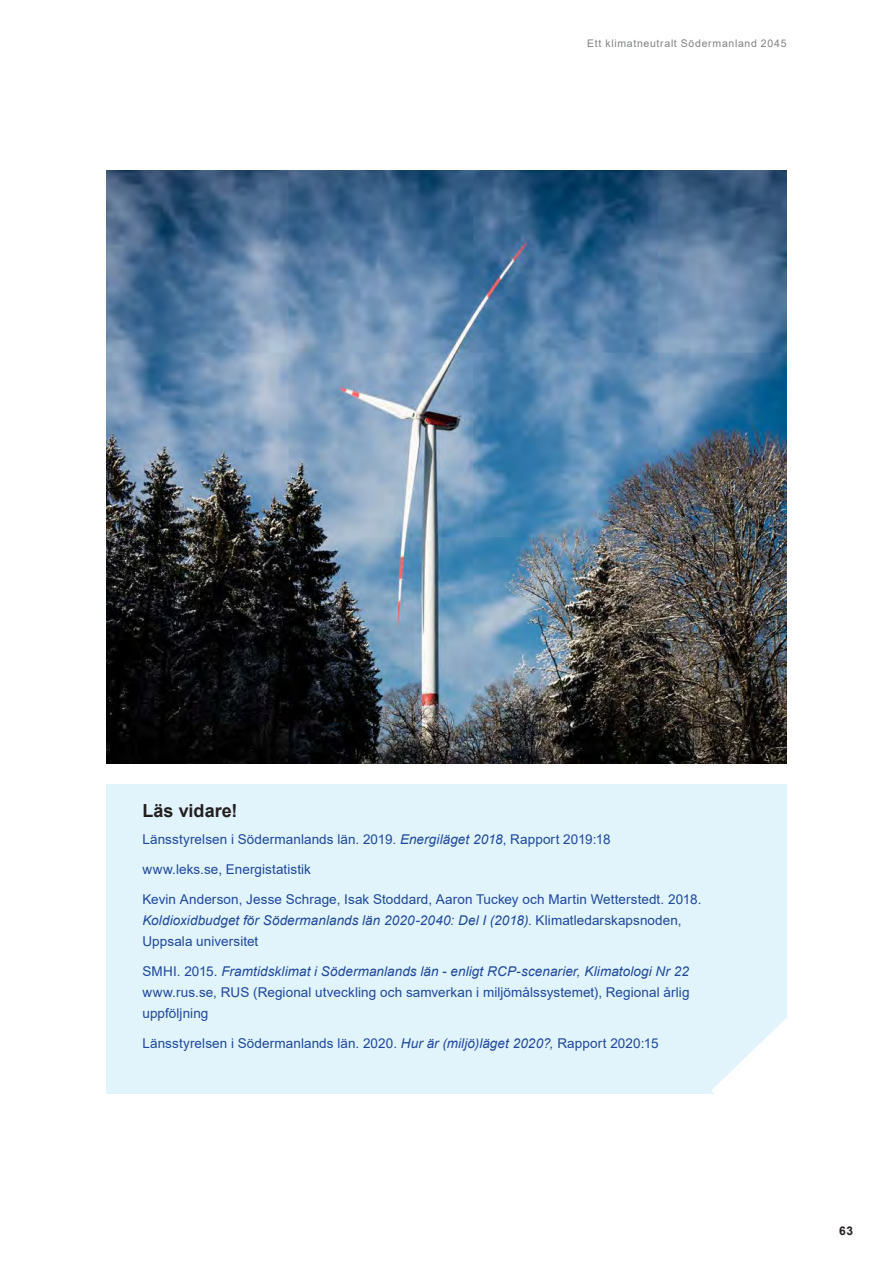
<style>
.page{position:relative;width:893px;height:1263px;background:#fff}
.page>*{position:absolute;margin:0;border:0;box-sizing:border-box;transform-origin:0 0}
.Ingresstext{font:700 18px "Arial";letter-spacing:.005em;color:#231f20}
.Ingresstext-2{font:13.5px/21px "Arial";letter-spacing:.005em;color:#1e479b}
.Ingresstext-3{font:italic 13.5px "Arial";letter-spacing:.01em;color:#1e479b}
.t1{font:700 12px "Arial";color:#231f20}
.t2{font:10.5px "Arial";letter-spacing:.065em;color:#808285}
.s1{font-style:italic}
.s2{font-style:normal}
</style>
<div class="page">
<img style="left:106px;top:170px;width:681px;height:593px">
<div style="left:106px;top:784px;width:681px;height:310px;background:#e1f4fc"></div>
<svg style="left:711px;top:1018px;width:76px;height:76px"></svg>
<p class="t2" style="left:587px;top:36px;width:201px">Ett klimatneutralt Södermanland 2045</p>
<p class="Ingresstext" style="left:142px;top:798px;width:97px">Läs vidare!</p>
<p class="Ingresstext-2" style="left:142px;top:828px;width:470px">Länsstyrelsen i Södermanlands län. 2019. <span class="s1">Energiläget 2018</span>, Rapport 2019:18</p>
<p class="Ingresstext-2" style="left:142px;top:858px;width:170px">www.leks.se, Energistatistik</p>
<p class="Ingresstext-2" style="left:142px;top:888px;width:560px">Kevin Anderson, Jesse Schrage, Isak Stoddard, Aaron Tuckey och Martin Wetterstedt. 2018.<br><span class="s1">Koldioxidbudget för Södermanlands län 2020-2040: Del I (2018)</span>. Klimatledarskapsnoden,</p>
<p class="Ingresstext-2" style="left:142px;top:930px;width:117px">Uppsala universitet</p>
<p class="Ingresstext-3" style="left:142px;top:962px;width:548px"><span class="s2">SMHI. 2015.</span> Framtidsklimat i Södermanlands län - enligt RCP-scenarier, Klimatologi Nr 22</p>
<p class="Ingresstext-2" style="left:142px;top:981px;width:549px">www.rus.se, RUS (Regional utveckling och samverkan i miljömålssystemet), Regional årlig uppföljning</p>
<p class="Ingresstext-2" style="left:142px;top:1032px;width:518px">Länsstyrelsen i Södermanlands län. 2020. <span class="s1">Hur är (miljö)läget 2020?,</span> Rapport 2020:15</p>
<p class="t1" style="left:839px;top:1223px;width:16px">63</p>
</div>
